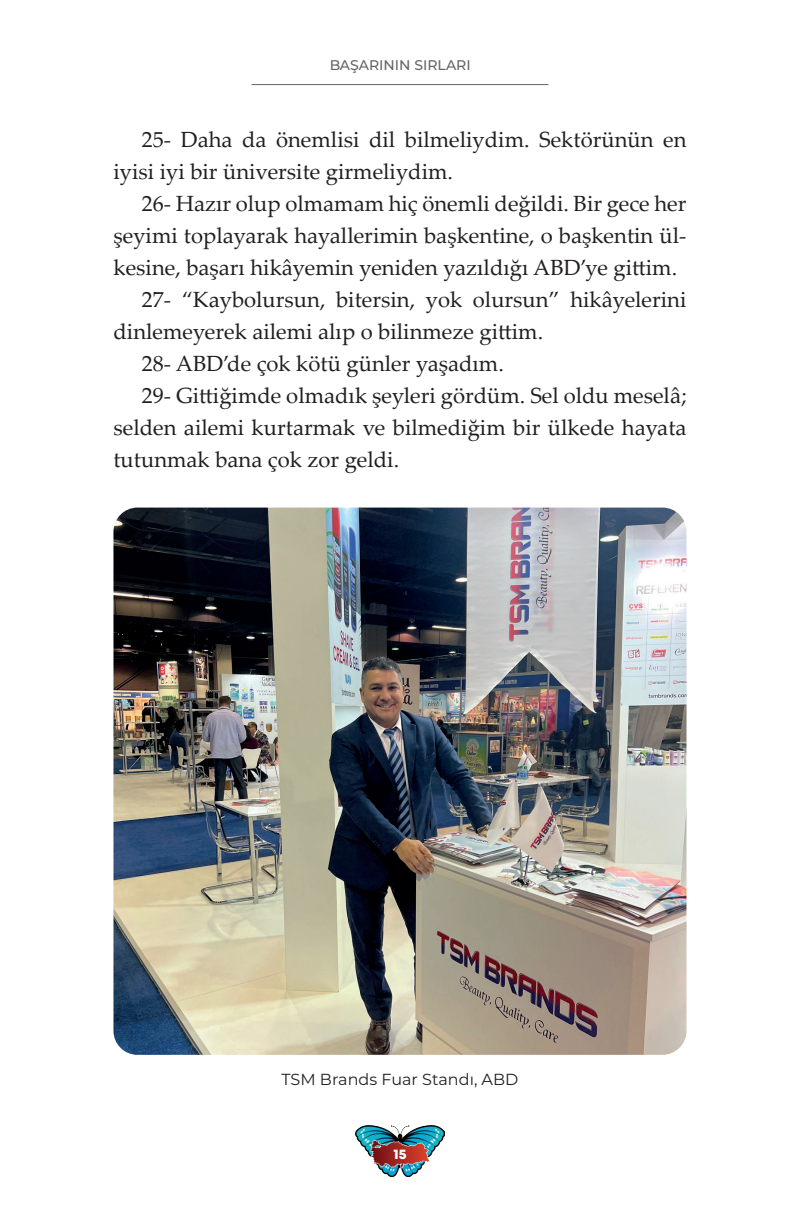
<style>
.page{position:relative;width:800px;height:1225px;background:#fff}
.page>*{position:absolute;margin:0;border:0;box-sizing:border-box;transform-origin:0 0}
.t1{font:22px/32px "Palatino Linotype";color:#231f20}
.resim-alti-yazi{font:16px "Montserrat";color:#231f20}
.t2{font:500 14px "Montserrat";color:#231f20}
.t3{font:14px "Mont Heavy DEMO";color:#fff}
</style>
<div class="page">
<img style="left:355px;top:1125px;width:89px;height:51px">
<hr style="left:251px;top:84px;width:297px;height:1px;background:#231f20">
<img style="left:113px;top:507px;width:573px;height:547px">
<p class="t2" style="left:329px;top:56px;width:143px">BAŞARININ SIRLARI</p>
<p class="t1" style="left:113px;top:122px;width:574px;text-indent:28px">25- Daha da önemlisi dil bilmeliydim. Sektörünün en iyisi iyi bir üniversite girmeliydim.</p>
<p class="t1" style="left:113px;top:186px;width:574px;text-align:justify;text-indent:28px">26- Hazır olup olmamam hiç önemli değildi. Bir gece her şeyimi toplayarak hayallerimin başkentine, o başkentin ül&shy;kesine, başarı hikâyemin yeniden yazıldığı ABD’ye gittim.</p>
<p class="t1" style="left:113px;top:282px;width:574px;text-indent:28px">27- “Kaybolursun, bitersin, yok olursun” hikâyelerini dinlemeyerek ailemi alıp o bilinmeze gittim.</p>
<p class="t1" style="left:142px;top:346px;width:363px">28- ABD’de çok kötü günler yaşadım.</p>
<p class="t1" style="left:113px;top:378px;width:574px;text-align:justify;text-indent:28px">29- Gittiğimde olmadık şeyleri gördüm. Sel oldu meselâ; selden ailemi kurtarmak ve bilmediğim bir ülkede hayata tutunmak bana çok zor geldi.</p>
<p class="resim-alti-yazi" style="left:281px;top:1067px;width:238px">TSM Brands Fuar Standı, ABD</p>
<p class="t3" style="left:393px;top:1146px;width:15px">15</p>
</div>
